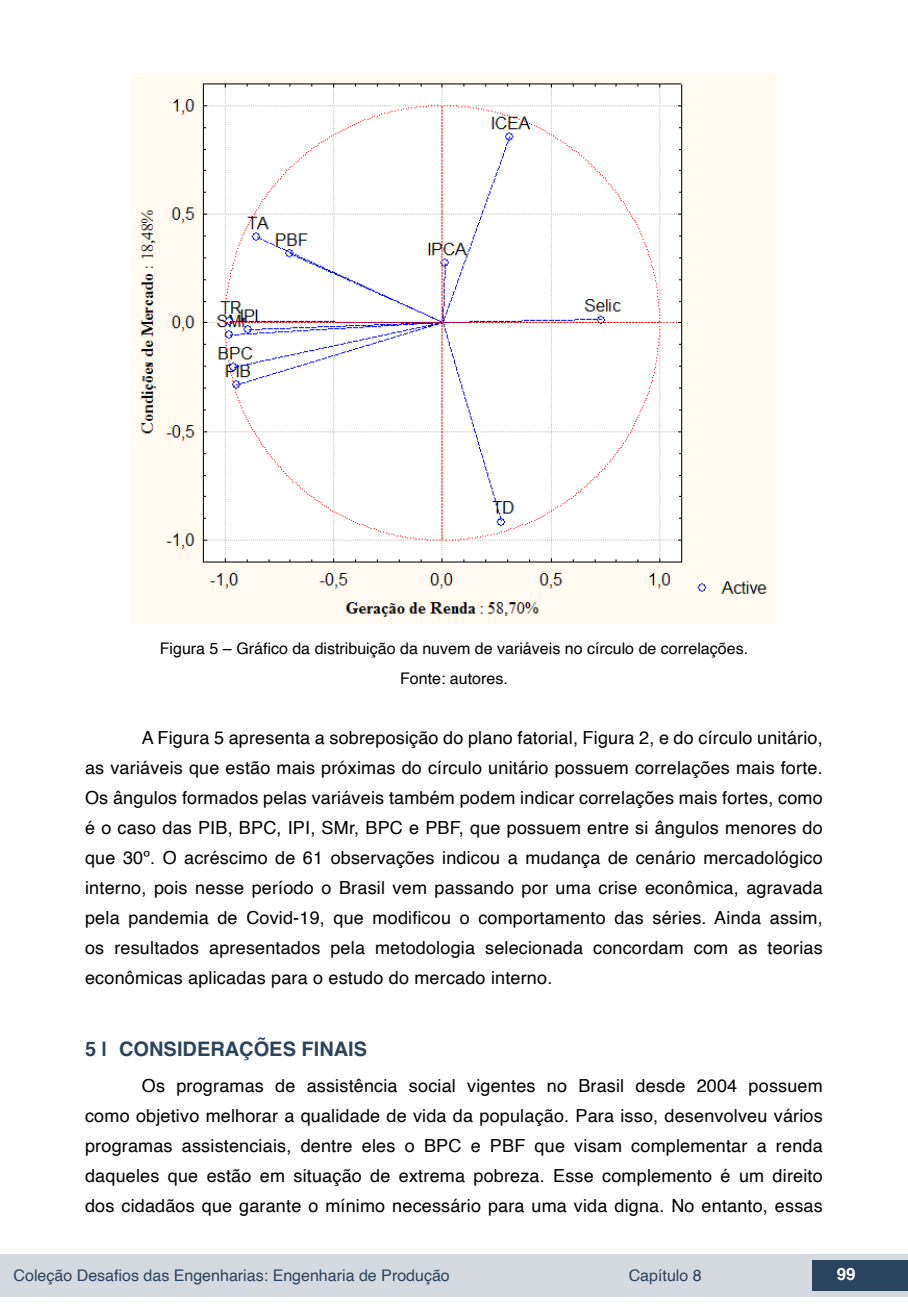
<style>
.page{position:relative;width:908px;height:1304px;background:#fff}
.page>*{position:absolute;margin:0;border:0;box-sizing:border-box;transform-origin:0 0}
.t1{font:700 20px "Helvetica";color:#2a435e}
.t2{font:18px/30px "Helvetica";letter-spacing:.01em;color:#000;text-align:justify}
.t3{font:700 16.8px "Helvetica";color:#fff}
.t4{font:16px/30.6px "Helvetica";color:#000;text-align:center}
.t5{font:16px "Helvetica";color:#2a435e}
</style>
<div class="page">
<div style="left:0;top:1254px;width:906px;height:43px;background:#d4dadf"></div>
<div style="left:812px;top:1261px;width:95px;height:30px;background:#2a435e"></div>
<img style="left:132px;top:74px;width:643px;height:549px">
<p class="t4" style="left:160px;top:633px;width:589px">Figura 5 – Gráfico da distribuição da nuvem de variáveis no círculo de correlações.<br>Fonte: autores.</p>
<p class="t2" style="left:85px;top:723px;width:738px;text-indent:57px">A Figura 5 apresenta a sobreposição do plano fatorial, Figura 2, e do círculo unitário, as variáveis que estão mais próximas do círculo unitário possuem correlações mais forte.<br>Os ângulos formados pelas variáveis também podem indicar correlações mais fortes, como é o caso das PIB, BPC, IPI, SMr, BPC e PBF, que possuem entre si ângulos menores do que 30º. O acréscimo de 61 observações indicou a mudança de cenário mercadológico interno, pois nesse período o Brasil vem passando por uma crise econômica, agravada pela pandemia de Covid-19, que modificou o comportamento das séries. Ainda assim, os resultados apresentados pela metodologia selecionada concordam com as teorias econômicas aplicadas para o estudo do mercado interno.</p>
<p class="t1" style="left:85px;top:1033px;width:283px">5 | CONSIDERAÇÕES FINAIS</p>
<p class="t2" style="left:85px;top:1071px;width:738px;text-indent:57px">Os programas de assistência social vigentes no Brasil desde 2004 possuem como objetivo melhorar a qualidade de vida da população. Para isso, desenvolveu vários programas assistenciais, dentre eles o BPC e PBF que visam complementar a renda daqueles que estão em situação de extrema pobreza. Esse complemento é um direito dos cidadãos que garante o mínimo necessário para uma vida digna. No entanto, essas</p>
<p class="t5" style="left:14px;top:1263px;width:437px">Coleção Desafios das Engenharias: Engenharia de Produção</p>
<p class="t5" style="left:628px;top:1263px;width:74px">Capítulo 8</p>
<p class="t3" style="left:836px;top:1261px;width:20px">99</p>
</div>
